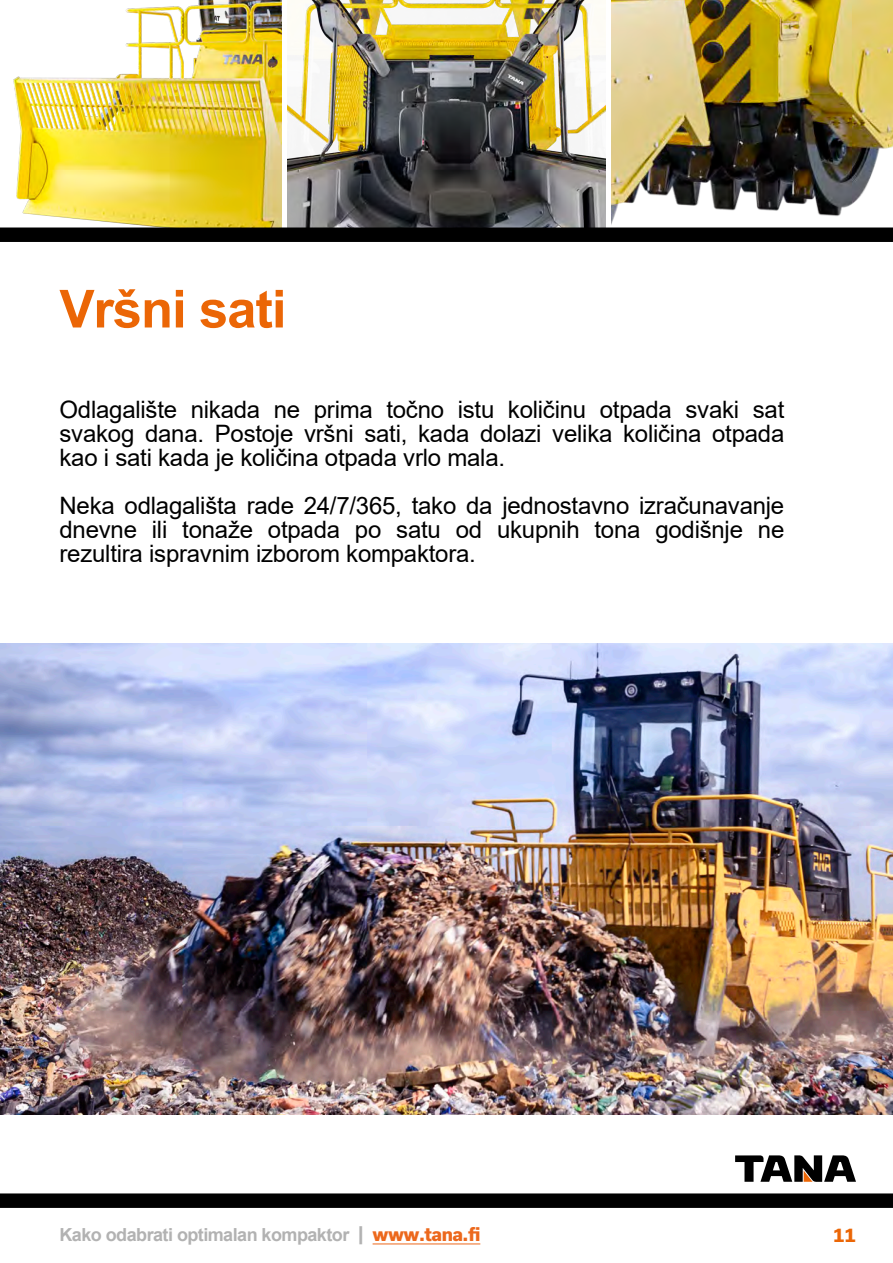
<style>
.page{position:relative;width:893px;height:1263px;background:#fff}
.page>*{position:absolute;margin:0;border:0;box-sizing:border-box;transform-origin:0 0}
.Väliotsikko{font:700 52.5px "Arial";letter-spacing:-.02em;color:#eb6606}
.Väliotsikko-2{font:24px/24.2px "Arial";letter-spacing:-.01em;color:#000;text-align:justify}
.t1{font:800 18.15px "Usual";color:#eb6606}
.t2{font:700 18px "Arial";letter-spacing:-.03em;color:#b2b2b2}
.s1{font-family:"Usual";font-weight:800}
.s2{font-family:"Usual";font-weight:800;color:#ec681c}
</style>
<div class="page">
<svg style="left:0;top:1193px;width:893px;height:15px"></svg>
<img style="left:13px;top:0;width:268px;height:227px">
<img style="left:288px;top:0;width:317px;height:227px">
<img style="left:612px;top:0;width:281px;height:223px">
<div style="left:0;top:227px;width:893px;height:15px;background:#000"></div>
<svg style="left:735px;top:1155px;width:121px;height:27px"></svg>
<img style="left:0;top:643px;width:893px;height:471px">
<hr style="left:373px;top:1243px;width:107px;height:1px;background:#ec681c">
<p class="Väliotsikko" style="left:60px;top:272px;width:228px">Vršni sati</p>
<p class="Väliotsikko-2" style="left:60px;top:397px;width:726px">Odlagalište nikada ne prima točno istu količinu otpada svaki sat svakog dana. Postoje vršni sati, kada dolazi velika količina otpada kao i sati kada je količina otpada vrlo mala.</p>
<p class="Väliotsikko-2" style="left:60px;top:493px;width:726px">Neka odlagališta rade 24/7/365, tako da jednostavno izračunavanje dnevne ili tonaže otpada po satu od ukupnih tona godišnje ne rezultira ispravnim izborom kompaktora.</p>
<p class="t2" style="left:60px;top:1222px;width:422px">Kako odabrati optimalan kompaktor <span class="s1">|</span> <span class="s2">www.tana.fi</span></p>
<p class="t1" style="left:833px;top:1224px;width:25px">11</p>
</div>
